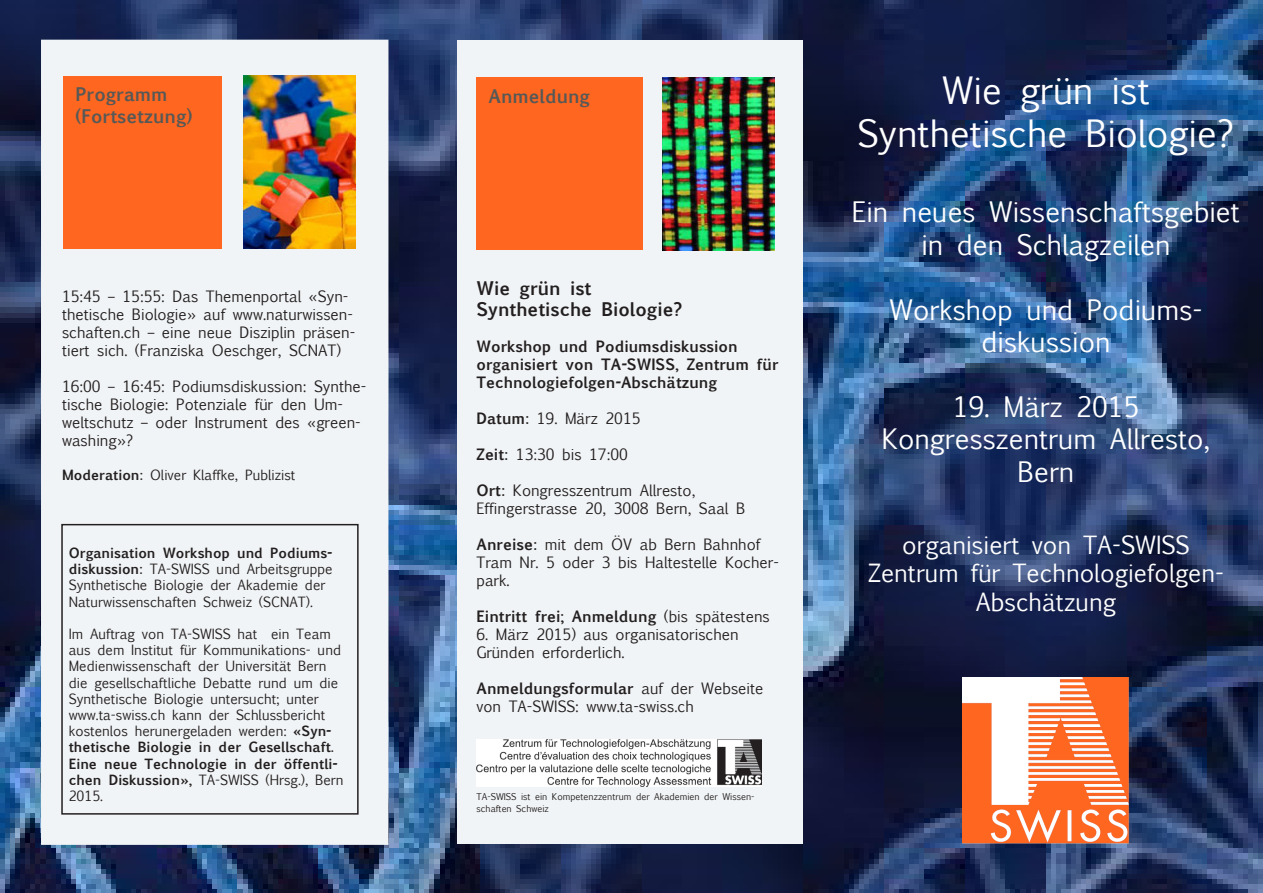
<style>
.page{position:relative;width:1263px;height:893px;background:#fff}
.page>*{position:absolute;margin:0;border:0;box-sizing:border-box;transform-origin:0 0}
.t1{font:36px/43.2px "Euphemia UCAS";color:#fff;text-align:center}
.t2{font:27px/32.4px "Euphemia UCAS";color:#fff;text-align:center}
.t3{font:24px/28.8px "Euphemia UCAS";color:#fff;text-align:center}
.t4{font:700 18px "Euphemia UCAS";color:#231f20}
.t5{font:700 18px "Euphemia UCAS";color:#575956}
.t6{font:15px/18px "Euphemia UCAS";color:#231f20}
.t7{font:700 15px/18px "Euphemia UCAS";color:#231f20}
.t8{font:13.5px/16.2px "Euphemia UCAS";color:#231f20}
.t9{font:9px/12px "Euphemia UCAS";color:#231f20}
.s1{font-weight:700}
.s2{font-weight:400}
</style>
<div class="page">
<img style="left:0;top:0;width:1263px;height:893px">
<div style="left:42px;top:40px;width:346px;height:804px;background:#f1f4f6"></div>
<div style="left:41px;top:40px;width:347px;height:805px;border:2px solid #f1f4f6"></div>
<div style="left:457px;top:40px;width:346px;height:804px;background:#f1f4f6"></div>
<div style="left:64px;top:76px;width:158px;height:173px;background:#ff6620"></div>
<img style="left:663px;top:77px;width:112px;height:173px">
<div style="left:476px;top:77px;width:167px;height:173px;background:#ff6620"></div>
<img style="left:243px;top:76px;width:112px;height:173px">
<div style="left:61px;top:524px;width:298px;height:291px;border:2px solid #231f20"></div>
<img style="left:476px;top:739px;width:286px;height:48px">
<img style="left:962px;top:678px;width:166px;height:166px">
<p class="t5" style="left:76px;top:81px;width:93px">Programm</p>
<p class="t5" style="left:76px;top:103px;width:118px">(Fortsetzung)</p>
<p class="t6" style="left:62px;top:287px;width:295px">15:45 – 15:55: Das Themenportal «Syn&shy;thetische Biologie» auf www.naturwissen&shy;schaften.ch – eine neue Disziplin präsen&shy;tiert sich. (Franziska Oeschger, SCNAT)</p>
<p class="t6" style="left:62px;top:377px;width:306px">16:00 – 16:45: Podiumsdiskussion: Synthe&shy;tische Biologie: Potenziale für den Um&shy;weltschutz – oder Instrument des «green&shy;washing»?</p>
<p class="t8" style="left:62px;top:467px;width:235px"><span class="s1">Moderation:</span> Oliver Klaffke, Publizist</p>
<p class="t8" style="left:69px;top:545px;width:265px"><span class="s1">Organisation Workshop und Podiums&shy;diskussion:</span> TA-SWISS und Arbeitsgruppe Synthetische Biologie der Akademie der Naturwissenschaften Schweiz (SCNAT).</p>
<p class="t8" style="left:69px;top:626px;width:276px">Im Auftrag von TA-SWISS hat ein Team aus dem Institut für Kommunikations- und Medienwissenschaft der Universität Bern die gesellschaftliche Debatte rund um die Synthetische Biologie untersucht; unter www.ta-swiss.ch kann der Schlussbericht kostenlos herunergeladen werden: <span class="s1">«Syn&shy;thetische Biologie in der Gesellschaft.<br>Eine neue Technologie in der öffentli&shy;chen Diskussion»,</span> TA-SWISS (Hrsg.), Bern 2015.</p>
<p class="t5" style="left:488px;top:83px;width:103px">Anmeldung</p>
<p class="t4" style="left:476px;top:274px;width:117px">Wie grün ist</p>
<p class="t4" style="left:476px;top:295px;width:207px">Synthetische Biologie?</p>
<p class="t7" style="left:476px;top:337px;width:263px">Workshop und Podiumsdiskussion</p>
<p class="t7" style="left:476px;top:355px;width:303px">organisiert von TA-SWISS, Zentrum für<br>Technologiefolgen-Abschätzung</p>
<p class="t6" style="left:476px;top:409px;width:165px"><span class="s1">Datum:</span> 19. März 2015</p>
<p class="t6" style="left:476px;top:445px;width:153px"><span class="s1">Zeit:</span> 13:30 bis 17:00</p>
<p class="t6" style="left:476px;top:481px;width:270px"><span class="s1">Ort:</span> Kongresszentrum Allresto,<br>Effingerstrasse 20, 3008 Bern, Saal B</p>
<p class="t6" style="left:476px;top:535px;width:304px"><span class="s1">Anreise:</span> mit dem ÖV ab Bern Bahnhof<br>Tram Nr. 5 oder 3 bis Haltestelle Kocher&shy;park.</p>
<p class="t7" style="left:476px;top:607px;width:295px">Eintritt frei; Anmeldung <span class="s2">(bis spätestens</span></p>
<p class="t6" style="left:476px;top:625px;width:264px">6. März 2015) aus organisatorischen<br>Gründen erforderlich.</p>
<p class="t6" style="left:476px;top:679px;width:289px"><span class="s1">Anmeldungsformular</span> auf der Webseite von TA-SWISS: www.ta-swiss.ch</p>
<p class="t9" style="left:476px;top:791px;width:279px">TA-SWISS ist ein Kompetenzzentrum der Akademien der Wissen&shy;schaften Schweiz</p>
<p class="t1" style="left:858px;top:68px;width:378px">Wie grün ist<br>Synthetische Biologie?</p>
<p class="t2" style="left:852px;top:196px;width:390px">Ein neues Wissenschaftsgebiet in den Schlagzeilen</p>
<p class="t2" style="left:890px;top:293px;width:314px">Workshop und Podiums&shy;diskussion</p>
<p class="t2" style="left:953px;top:390px;width:188px">19. März 2015</p>
<p class="t2" style="left:882px;top:423px;width:330px">Kongresszentrum Allresto,<br>Bern</p>
<p class="t3" style="left:902px;top:530px;width:289px">organisiert von TA-SWISS</p>
<p class="t3" style="left:868px;top:559px;width:357px">Zentrum für Technologiefolgen-<br>Abschätzung</p>
</div>
